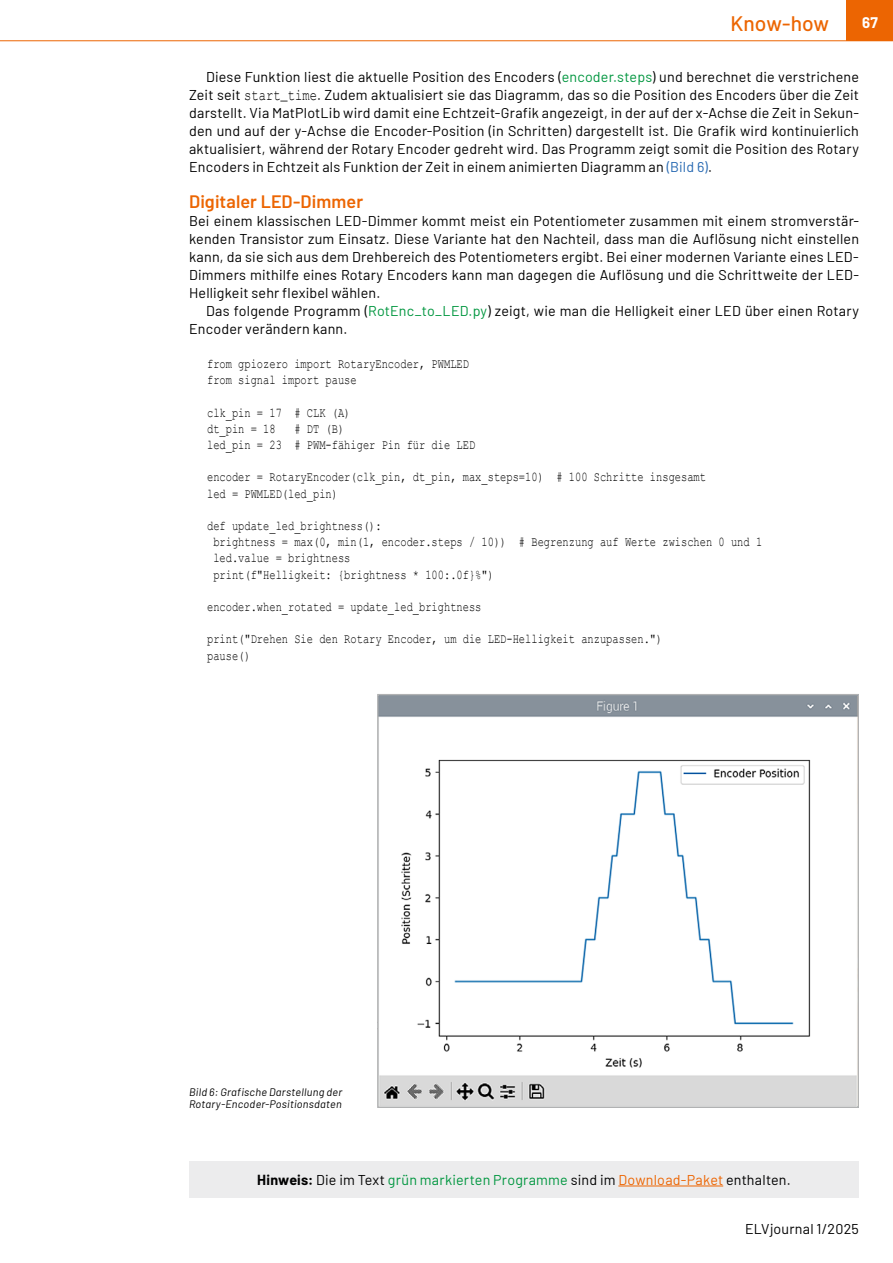
<style>
.page{position:relative;width:893px;height:1263px;background:#fff}
.page>*{position:absolute;margin:0;border:0;box-sizing:border-box;transform-origin:0 0}
.t1{font:500 21px "Barlow";color:#ec6502}
.t2{font:600 18px "Barlow";letter-spacing:.005em;color:#ec6502}
.t3{font:700 15px "Barlow";color:#fff}
.t4{font:14.25px/18px "Barlow";letter-spacing:.015em;color:#000;text-align:justify}
.t5{font:13.5px/16.2px "Courier New";color:#000;scale:.77 1}
.t6{font:italic 10.8px/12.5px "Barlow";letter-spacing:.025em;color:#000}
.s1{color:#00963f}
.s2{font-family:"Courier New";font-size:15.75px}
.s3{color:#2769b2}
.s4{font-weight:700}
.s5{color:#ec6502}
</style>
<div class="page">
<div style="left:846px;top:0;width:47px;height:40px;background:#ec6502"></div>
<hr style="left:0;top:40px;width:893px;height:1px;background:#ec6502">
<img style="left:379px;top:696px;width:478px;height:410px">
<div style="left:189px;top:1162px;width:670px;height:36px;background:#ececed"></div>
<hr style="left:618px;top:1185px;width:105px;height:1px;background:#ec6502">
<h1 class="t1" style="left:730px;top:8px;width:100px">Know-how</h1>
<p class="t3" style="left:862px;top:11px;width:17px">67</p>
<p class="t4" style="left:189px;top:67px;width:671px;text-indent:17px">Diese Funktion liest die aktuelle Position des Encoders (<span class="s1">encoder.steps</span>) und berechnet die verstrichene Zeit seit <span class="s2">start</span><sup>_</sup><span class="s2">time</span>. Zudem aktualisiert sie das Diagramm, das so die Position des Encoders über die Zeit darstellt. Via MatPlotLib wird damit eine Echtzeit-Grafik angezeigt, in der auf der x-Achse die Zeit in Sekun&shy;den und auf der y-Achse die Encoder-Position (in Schritten) dargestellt ist. Die Grafik wird kontinuierlich aktualisiert, während der Rotary Encoder gedreht wird. Das Programm zeigt somit die Position des Rotary Encoders in Echtzeit als Funktion der Zeit in einem animierten Diagramm an <span class="s3">(Bild 6)</span>.</p>
<p class="t2" style="left:189px;top:188px;width:176px">Digitaler LED-Dimmer</p>
<p class="t4" style="left:189px;top:211px;width:671px">Bei einem klassischen LED-Dimmer kommt meist ein Potentiometer zusammen mit einem stromverstär&shy;kenden Transistor zum Einsatz. Diese Variante hat den Nachteil, dass man die Auflösung nicht einstellen kann, da sie sich aus dem Drehbereich des Potentiometers ergibt. Bei einer modernen Variante eines LED-Dimmers mithilfe eines Rotary Encoders kann man dagegen die Auflösung und die Schrittweite der LED-Helligkeit sehr flexibel wählen.</p>
<p class="t4" style="left:189px;top:301px;width:671px;text-indent:17px">Das folgende Programm (<span class="s1">RotEnc_to_LED.py</span>) zeigt, wie man die Helligkeit einer LED über einen Rotary<br>Encoder verändern kann.</p>
<p class="t5" style="left:207px;top:355px;width:342px">from gpiozero import RotaryEncoder, PWMLED from signal import pause</p>
<p class="t5" style="left:207px;top:404px;width:188px">clk_pin = 17 # CLK (A) dt_pin = 18</p>
<p class="t5" style="left:207px;top:420px;width:350px;text-indent:87px"># DT (B)<br>led_pin = 23 # PWM-fähiger Pin für die LED</p>
<p class="t5" style="left:207px;top:469px;width:649px">encoder = RotaryEncoder(clk_pin, dt_pin, max_steps=10) # 100 Schritte insgesamt led = PWMLED(led_pin)</p>
<p class="t5" style="left:213px;top:517px;width:714px;text-indent:-6px">def update_led_brightness():<br>brightness = max(0, min(1, encoder.steps / 10)) # Begrenzung auf Werte zwischen 0 und 1 led.value = brightness<br>print(f"Helligkeit: {brightness * 100:.0f}%")</p>
<p class="t5" style="left:207px;top:598px;width:358px">encoder.when_rotated = update_led_brightness</p>
<p class="t5" style="left:207px;top:631px;width:593px">print("Drehen Sie den Rotary Encoder, um die LED-Helligkeit anzupassen.") pause()</p>
<p class="t6" style="left:189px;top:1084px;width:155px">Bild 6: Grafische Darstellung der<br>Rotary-Encoder-Positionsdaten</p>
<p class="t4" style="left:257px;top:1170px;width:535px"><span class="s4">Hinweis:</span> Die im Text <span class="s1">grün markierten Programme</span> sind im <span class="s5">Download-Paket</span> enthalten.</p>
<p class="t4" style="left:745px;top:1219px;width:115px">ELVjournal 1/2025</p>
</div>
